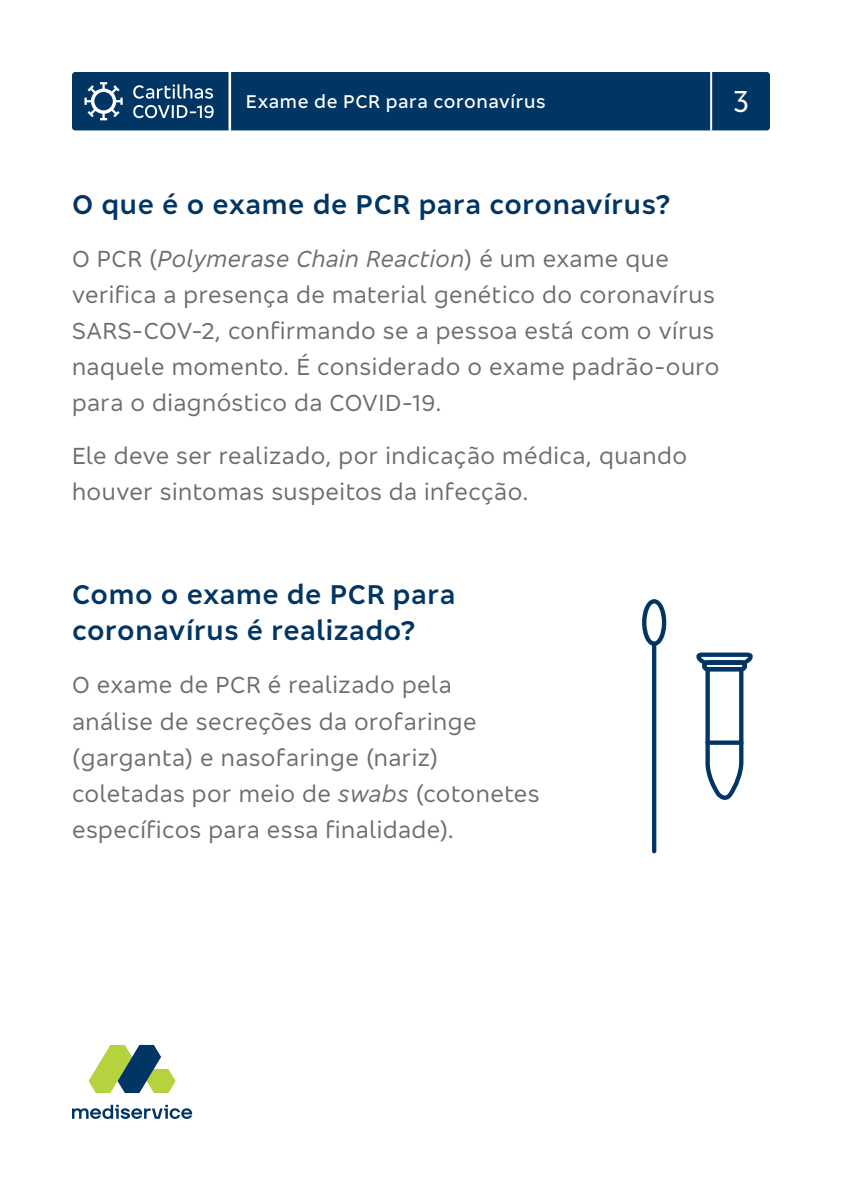
<style>
.page{position:relative;width:842px;height:1191px;background:#fff}
.page>*{position:absolute;margin:0;border:0;box-sizing:border-box;transform-origin:0 0}
.t1{font:condensed 32px "Bradesco Sans";color:#fff}
.t2{font:600 28px/36px "Bradesco Sans";letter-spacing:.025em;color:#003564}
.t3{font:24px/36px "Bradesco Sans";letter-spacing:.02em;color:#6c6d70}
.t4{font:500 19px "Bradesco Sans";letter-spacing:.03em;color:#fff}
.s1{font-style:italic}
</style>
<div class="page">
<svg style="left:642px;top:599px;width:24px;height:47px"></svg>
<hr style="left:652px;top:641px;width:4px;height:212px;background:#003564;border-radius:2px">
<svg style="left:696px;top:652px;width:57px;height:148px"></svg>
<div style="left:705px;top:740px;width:38px;height:5px;background:#003564;border-radius:2px"></div>
<div style="left:72px;top:72px;width:698px;height:58px;background:#003564"></div>
<svg style="left:89px;top:1045px;width:87px;height:48px"></svg>
<svg style="left:72px;top:1104px;width:120px;height:15px"></svg>
<p class="t4" style="left:246px;top:89px;width:301px">Exame de PCR para coronavírus</p>
<h1 class="t1" style="left:733px;top:81px;width:17px">3</h1>
<p class="t2" style="left:72px;top:185px;width:600px">O que é o exame de PCR para coronavírus?</p>
<p class="t3" style="left:72px;top:240px;width:649px">O PCR (<span class="s1">Polymerase Chain Reaction</span>) é um exame que verifica a presença de material genético do coronavírus SARS-COV-2, confirmando se a pessoa está com o vírus naquele momento. É considerado o exame padrão-ouro para o diagnóstico da COVID-19.</p>
<p class="t3" style="left:72px;top:437px;width:616px">Ele deve ser realizado, por indicação médica, quando houver sintomas suspeitos da infecção.</p>
<p class="t2" style="left:72px;top:575px;width:385px">Como o exame de PCR para coronavírus é realizado?</p>
<p class="t3" style="left:72px;top:666px;width:469px">O exame de PCR é realizado pela<br>análise de secreções da orofaringe (garganta) e nasofaringe (nariz) coletadas por meio de <span class="s1">swabs</span> (cotonetes específicos para essa finalidade).</p>
</div>
